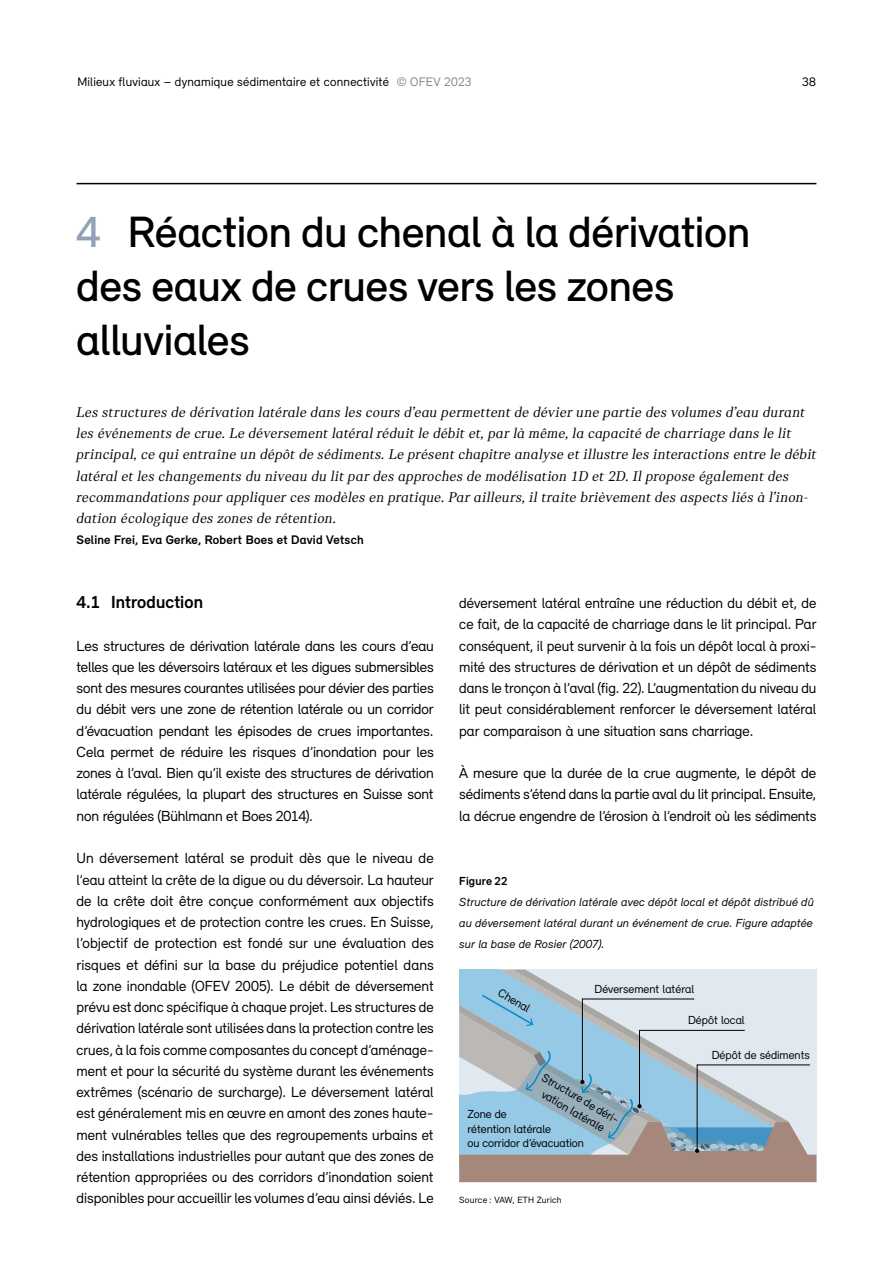
<style>
.page{position:relative;width:893px;height:1263px;background:#fff}
.page>*{position:absolute;margin:0;border:0;box-sizing:border-box;transform-origin:0 0}
._07_Kapiteltitel_nr{font:500 45px/54px "Relevant";color:#000}
._07_Titel_nr{font:700 18px "Relevant";letter-spacing:.005em;color:#000}
._07_Grundtext{font:15px/21.3px "Relevant";letter-spacing:-.005em;color:#000;text-align:justify}
._07_Lead{font:italic 15px/21.3px "Catalog";letter-spacing:.015em;color:#000}
.t1{font:12.75px "Relevant";letter-spacing:.015em;color:#000}
._07_Lead-2{font:700 12.75px "Relevant";letter-spacing:.02em;color:#000}
._08_Legende_Text{font:italic 12px/21.3px "Relevant";letter-spacing:.02em;color:#000;text-align:justify}
.t2{font:12px/14.4px "Relevant";letter-spacing:-.005em;color:#000}
._08_Legende_Titel{font:700 12px "Relevant";letter-spacing:.02em;color:#000}
._08_Quelle{font:9.3px "Relevant";letter-spacing:.025em;color:#000}
.s1{color:#878787}
.s2{color:#92a1b6}
</style>
<div class="page">
<hr style="left:77px;top:183px;width:739px;height:1px;background:#000">
<svg style="left:459px;top:969px;width:357px;height:213px;background:#b1c2cc"></svg>
<p class="t1" style="left:77px;top:74px;width:396px">Milieux fluviaux – dynamique sédimentaire et connectivité <span class="s1">© OFEV 2023</span></p>
<p class="t1" style="left:802px;top:74px;width:15px">38</p>
<h1 class="_07_Kapiteltitel_nr" style="left:77px;top:204px;width:675px"><span class="s2">4</span> Réaction du chenal à la dérivation des eaux de crues vers les zones alluviales</h1>
<p class="_07_Lead" style="left:77px;top:401px;width:741px">Les structures de dérivation latérale dans les cours d’eau permettent de dévier une partie des volumes d’eau durant les événements de crue. Le déversement latéral réduit le débit et, par là même, la capacité de charriage dans le lit principal, ce qui entraîne un dépôt de sédiments. Le présent chapitre analyse et illustre les interactions entre le débit latéral et les changements du niveau du lit par des approches de modélisation 1D et 2D. Il propose également des recommandations pour appliquer ces modèles en pratique. Par ailleurs, il traite brièvement des aspects liés à l’inon&shy;dation écologique des zones de rétention.</p>
<p class="_07_Lead-2" style="left:77px;top:532px;width:289px">Seline Frei, Eva Gerke, Robert Boes et David Vetsch</p>
<h2 class="_07_Titel_nr" style="left:77px;top:591px;width:128px">4.1 Introduction</h2>
<p class="_07_Grundtext" style="left:77px;top:635px;width:359px">Les structures de dérivation latérale dans les cours d’eau telles que les déversoirs latéraux et les digues submersibles sont des mesures courantes utilisées pour dévier des parties du débit vers une zone de rétention latérale ou un corridor d’évacuation pendant les épisodes de crues importantes.<br>Cela permet de réduire les risques d’inondation pour les zones à l’aval. Bien qu’il existe des structures de dérivation latérale régulées, la plupart des structures en Suisse sont non régulées (Bühlmann et Boes 2014).</p>
<p class="_07_Grundtext" style="left:77px;top:847px;width:359px">Un déversement latéral se produit dès que le niveau de l’eau atteint la crête de la digue ou du déversoir. La hauteur de la crête doit être conçue conformément aux objectifs hydrologiques et de protection contre les crues. En Suisse, l’objectif de protection est fondé sur une évaluation des risques et défini sur la base du préjudice potentiel dans la zone inondable (OFEV 2005). Le débit de déversement prévu est donc spécifique à chaque projet. Les structures de dérivation latérale sont utilisées dans la protection contre les crues, à la fois comme composantes du concept d’aménage&shy;ment et pour la sécurité du système durant les événements extrêmes (scénario de surcharge). Le déversement latéral est généralement mis en œuvre en amont des zones haute&shy;ment vulnérables telles que des regroupements urbains et des installations industrielles pour autant que des zones de rétention appropriées ou des corridors d’inondation soient disponibles pour accueillir les volumes d’eau ainsi déviés. Le</p>
<p class="_07_Grundtext" style="left:459px;top:592px;width:359px">déversement latéral entraîne une réduction du débit et, de ce fait, de la capacité de charriage dans le lit principal. Par conséquent, il peut survenir à la fois un dépôt local à proxi&shy;mité des structures de dérivation et un dépôt de sédiments dans le tronçon à l’aval (fig. 22). L’augmentation du niveau du lit peut considérablement renforcer le déversement latéral par comparaison à une situation sans charriage.</p>
<p class="_07_Grundtext" style="left:459px;top:762px;width:359px">À mesure que la durée de la crue augmente, le dépôt de sédiments s’étend dans la partie aval du lit principal. Ensuite, la décrue engendre de l’érosion à l’endroit où les sédiments</p>
<p class="_08_Legende_Titel" style="left:459px;top:873px;width:50px">Figure 22</p>
<p class="_08_Legende_Text" style="left:459px;top:890px;width:356px">Structure de dérivation latérale avec dépôt local et dépôt distribué dû au déversement latéral durant un événement de crue. Figure adaptée sur la base de Rosier (2007).</p>
<p class="t2" style="left:503px;top:985px;width:36px;rotate:30deg">Chenal</p>
<p class="t2" style="left:595px;top:981px;width:101px">Déversement latéral</p>
<p class="t2" style="left:688px;top:1012px;width:58px">Dépôt local</p>
<p class="t2" style="left:712px;top:1047px;width:100px">Dépôt de sédiments</p>
<p class="t2" style="left:546px;top:1070px;width:89px;text-align:center;rotate:30deg">Structure de déri&shy;vation latérale</p>
<p class="t2" style="left:467px;top:1107px;width:118px">Zone de<br>rétention latérale<br>ou corridor d’évacuation</p>
<p class="_08_Quelle" style="left:459px;top:1195px;width:104px">Source : VAW, ETH Zurich</p>
</div>
